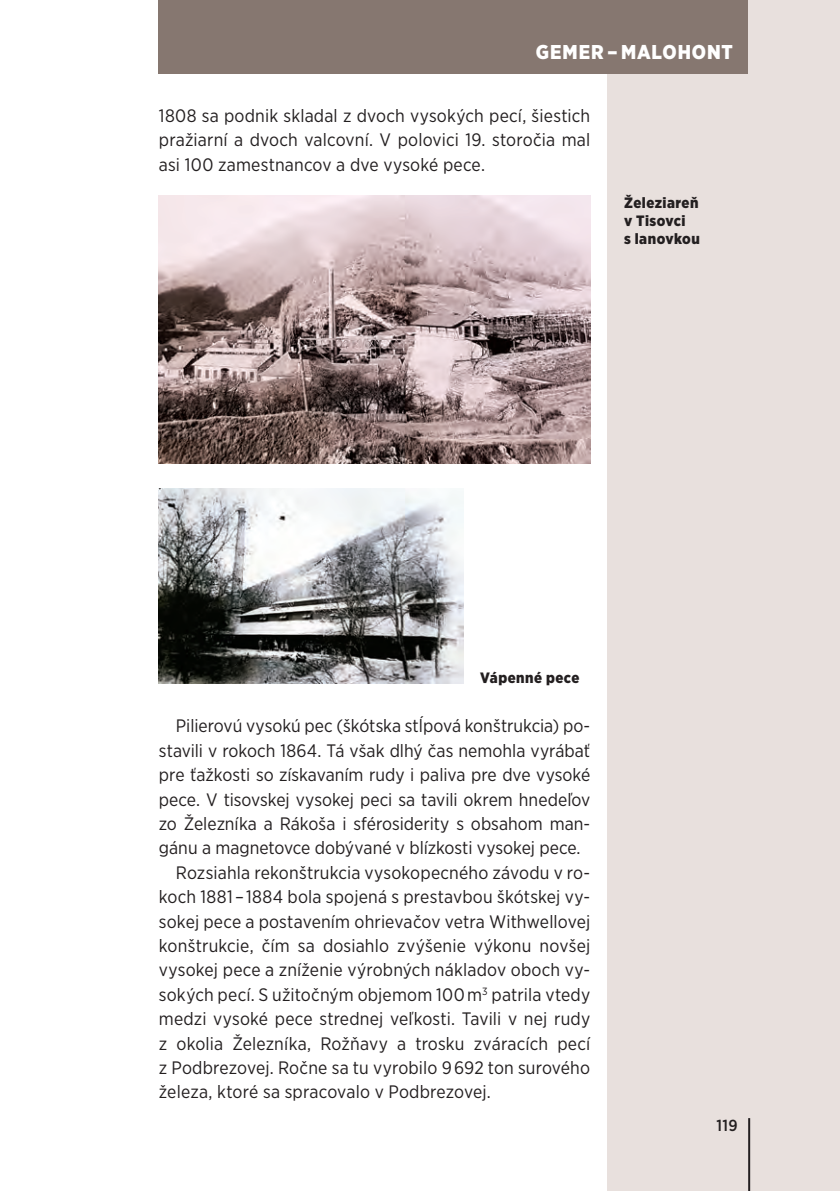
<style>
.page{position:relative;width:840px;height:1191px;background:#fff}
.page>*{position:absolute;margin:0;border:0;box-sizing:border-box;transform-origin:0 0}
.t1{font:900 20px "Gotham Narrow";letter-spacing:.045em;color:#fff}
.text{font:18px/24.4px "Gotham Narrow";letter-spacing:.005em;color:#231f20;text-align:justify}
.t2{font:500 16px "Gotham Narrow";color:#231f20}
.obrazky{font:900 15px/18px "Gotham Narrow";letter-spacing:.03em;color:#231f20}
</style>
<div class="page">
<div style="left:607px;top:0;width:232px;height:1191px;background:#e8e0dd"></div>
<div style="left:159px;top:0;width:588px;height:73px;background:#867770"></div>
<hr style="left:747px;top:1118px;width:2px;height:73px;background:#231f20">
<img style="left:159px;top:488px;width:304px;height:195px">
<img style="left:159px;top:195px;width:431px;height:269px">
<p class="t1" style="left:535px;top:38px;width:198px">GEMER – MALOHONT</p>
<p class="text" style="left:159px;top:103px;width:432px">1808 sa podnik skladal z dvoch vysokých pecí, šiestich pražiarní a dvoch valcovní. V polovici 19. storočia mal asi 100 zamestnancov a dve vysoké pece.</p>
<p class="obrazky" style="left:623px;top:194px;width:77px">Železiareň v Tisovci<br>s lanovkou</p>
<p class="obrazky" style="left:480px;top:669px;width:101px">Vápenné pece</p>
<p class="text" style="left:159px;top:713px;width:432px;text-indent:17px">Pilierovú vysokú pec (škótska stĺpová konštrukcia) po&shy;stavili v rokoch 1864. Tá však dlhý čas nemohla vyrábať pre ťažkosti so získavaním rudy i paliva pre dve vysoké pece. V tisovskej vysokej peci sa tavili okrem hnedeľov zo Železníka a Rákoša i sférosiderity s obsahom man&shy;gánu a magnetovce dobývané v blízkosti vysokej pece.</p>
<p class="text" style="left:159px;top:860px;width:432px;text-indent:17px">Rozsiahla rekonštrukcia vysokopecného závodu v ro&shy;koch 1881 – 1884 bola spojená s prestavbou škótskej vy&shy;sokej pece a postavením ohrievačov vetra Withwellovej konštrukcie, čím sa dosiahlo zvýšenie výkonu novšej vysokej pece a zníženie výrobných nákladov oboch vy&shy;sokých pecí. S užitočným objemom 100 m<sup>3</sup> patrila vtedy medzi vysoké pece strednej veľkosti. Tavili v nej rudy z okolia Železníka, Rožňavy a trosku zváracích pecí z Podbrezovej. Ročne sa tu vyrobilo 9 692 ton surového železa, ktoré sa spracovalo v Podbrezovej.</p>
<p class="t2" style="left:716px;top:1115px;width:23px">119</p>
</div>
